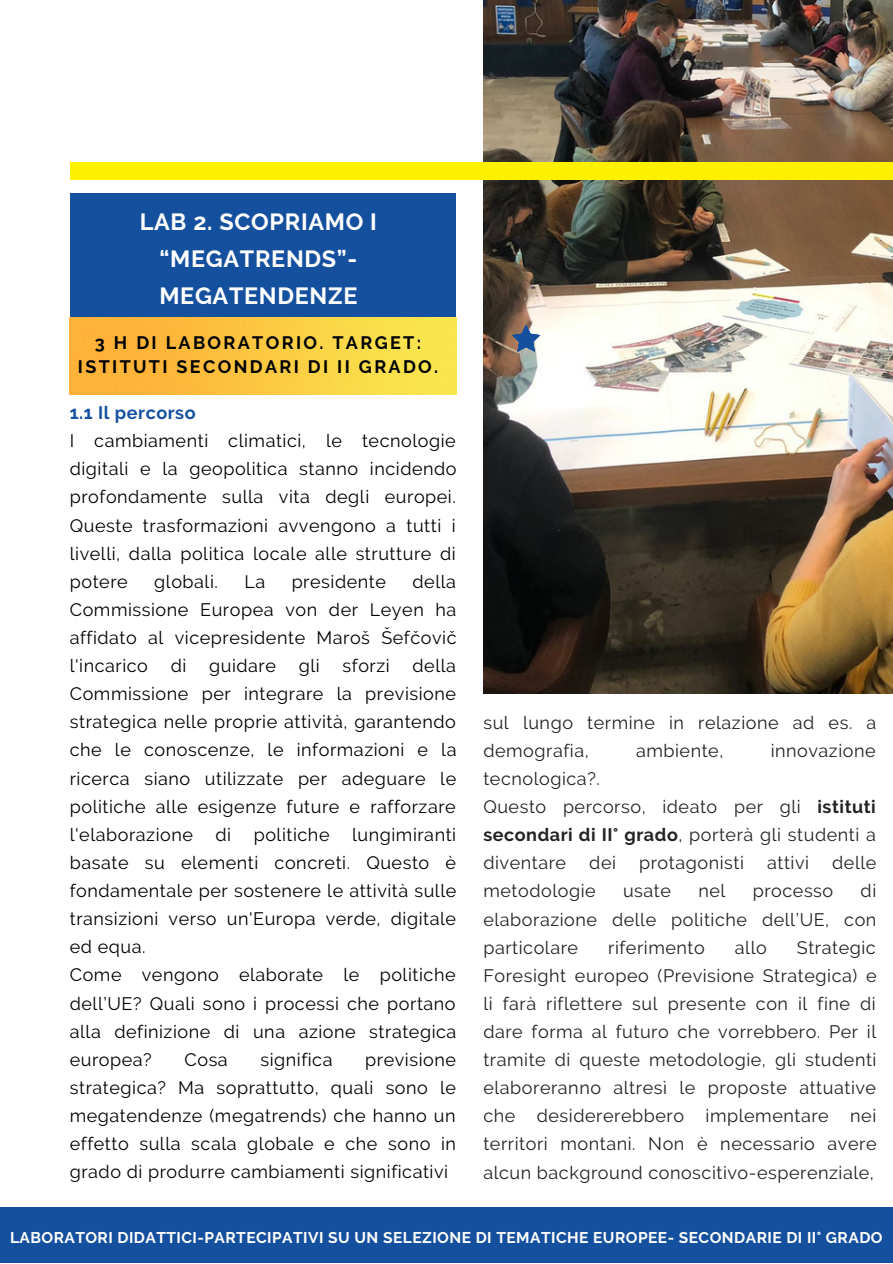
<style>
.page{position:relative;width:893px;height:1264px;background:#fff}
.page>*{position:absolute;margin:0;border:0;box-sizing:border-box;transform-origin:0 0}
.t1{font:700 23.4px/37px "Raleway";letter-spacing:.03em;color:#fff;text-align:center}
.t2{font:18px/28px "Raleway";letter-spacing:.03em;color:#000;text-align:justify}
.t3{font:18px/28px "Raleway";letter-spacing:.03em;color:#222;text-align:justify}
.t4{font:700 18px/24.8px "Raleway";letter-spacing:.13em;color:#000;text-align:center}
.t5{font:700 18px "Raleway";letter-spacing:.03em;color:#15509f}
.t6{font:700 15.45px "Raleway";letter-spacing:.03em;color:#fff}
.s1{font-weight:700}
</style>
<div class="page">
<img style="left:483px;top:0;width:409px;height:693px">
<div style="left:70px;top:163px;width:822px;height:17px;background:#fef001"></div>
<div style="left:0;top:1207px;width:892px;height:55px;background:#15509f"></div>
<div style="left:70px;top:193px;width:386px;height:131px;background:#15509f"></div>
<img style="left:70px;top:317px;width:386px;height:78px">
<svg style="left:512px;top:325px;width:28px;height:27px"></svg>
<p class="t1" style="left:140px;top:203px;width:239px">LAB 2. SCOPRIAMO I “MEGATRENDS”-<br>MEGATENDENZE</p>
<p class="t4" style="left:78px;top:330px;width:362px">3 H DI LABORATORIO. TARGET:<br>ISTITUTI SECONDARI DI II GRADO.</p>
<p class="t5" style="left:70px;top:402px;width:127px">1.1 Il percorso</p>
<p class="t2" style="left:70px;top:427px;width:388px">I cambiamenti climatici, le tecnologie digitali e la geopolitica stanno incidendo profondamente sulla vita degli europei.<br>Queste trasformazioni avvengono a tutti i livelli, dalla politica locale alle strutture di potere</p>
<p class="t2" style="left:70px;top:567px;width:388px;text-indent:343px">della Commissione Europea von der Leyen ha affidato al vicepresidente Maroš Šefčovič l'incarico</p>
<p class="t2" style="left:154px;top:567px;width:65px">globali.</p>
<p class="t2" style="left:244px;top:567px;width:22px">La</p>
<p class="t2" style="left:292px;top:567px;width:96px">presidente</p>
<p class="t2" style="left:171px;top:651px;width:17px">di</p>
<p class="t2" style="left:209px;top:651px;width:68px">guidare</p>
<p class="t2" style="left:299px;top:651px;width:23px">gli</p>
<p class="t2" style="left:342px;top:651px;width:49px">sforzi</p>
<p class="t2" style="left:70px;top:651px;width:388px;text-indent:343px">della Commissione per integrare la previsione strategica nelle proprie attività, garantendo che le conoscenze, le informazioni e la ricerca siano utilizzate per adeguare le politiche alle esigenze future e rafforzare l'elaborazione</p>
<p class="t2" style="left:70px;top:820px;width:388px;text-indent:282px">lungimiranti basate su elementi concreti. Questo è fondamentale per sostenere le attività sulle transizioni verso un'Europa verde, digitale ed equa.</p>
<p class="t2" style="left:70px;top:961px;width:388px">Come vengono elaborate le politiche dell’UE? Quali sono i processi che portano alla definizione di una azione strategica europea?</p>
<p class="t2" style="left:215px;top:820px;width:17px">di</p>
<p class="t2" style="left:254px;top:820px;width:77px">politiche</p>
<p class="t2" style="left:184px;top:1045px;width:45px">Cosa</p>
<p class="t2" style="left:260px;top:1045px;width:74px">significa</p>
<p class="t2" style="left:70px;top:1045px;width:388px;text-indent:295px">previsione strategica? Ma soprattutto, quali sono le megatendenze (megatrends) che hanno un effetto sulla scala globale e che sono in grado di produrre cambiamenti significativi</p>
<p class="t3" style="left:483px;top:708px;width:394px">sul lungo termine in relazione ad es. a demografia,</p>
<p class="t3" style="left:636px;top:736px;width:89px">ambiente,</p>
<p class="t3" style="left:770px;top:736px;width:106px">innovazione</p>
<p class="t3" style="left:483px;top:764px;width:118px">tecnologica?.</p>
<p class="t3" style="left:483px;top:792px;width:394px">Questo percorso, ideato per gli <span class="s1">istituti secondari di II° grado</span>, porterà gli studenti a diventare</p>
<p class="t3" style="left:589px;top:849px;width:28px">dei</p>
<p class="t3" style="left:639px;top:849px;width:106px">protagonisti</p>
<p class="t3" style="left:767px;top:849px;width:43px">attivi</p>
<p class="t3" style="left:832px;top:849px;width:46px">delle</p>
<p class="t3" style="left:483px;top:877px;width:114px">metodologie</p>
<p class="t3" style="left:623px;top:877px;width:49px">usate</p>
<p class="t3" style="left:698px;top:877px;width:29px">nel</p>
<p class="t3" style="left:752px;top:877px;width:82px">processo</p>
<p class="t3" style="left:483px;top:877px;width:394px;text-indent:377px">di elaborazione delle politiche dell’UE, con particolare</p>
<p class="t3" style="left:608px;top:933px;width:98px">riferimento</p>
<p class="t3" style="left:734px;top:933px;width:33px">allo</p>
<p class="t3" style="left:483px;top:933px;width:394px;text-indent:313px">Strategic Foresight europeo (Previsione Strategica) e li farà riflettere sul presente con il fine di dare forma al futuro che vorrebbero. Per il tramite di queste metodologie, gli studenti elaboreranno altresì le proposte attuative che desidererebbero implementare nei territori montani. Non è necessario avere alcun background conoscitivo-esperenziale,</p>
<p class="t6" style="left:10px;top:1228px;width:874px">LABORATORI DIDATTICI-PARTECIPATIVI SU UN SELEZIONE DI TEMATICHE EUROPEE- SECONDARIE DI II° GRADO</p>
</div>
